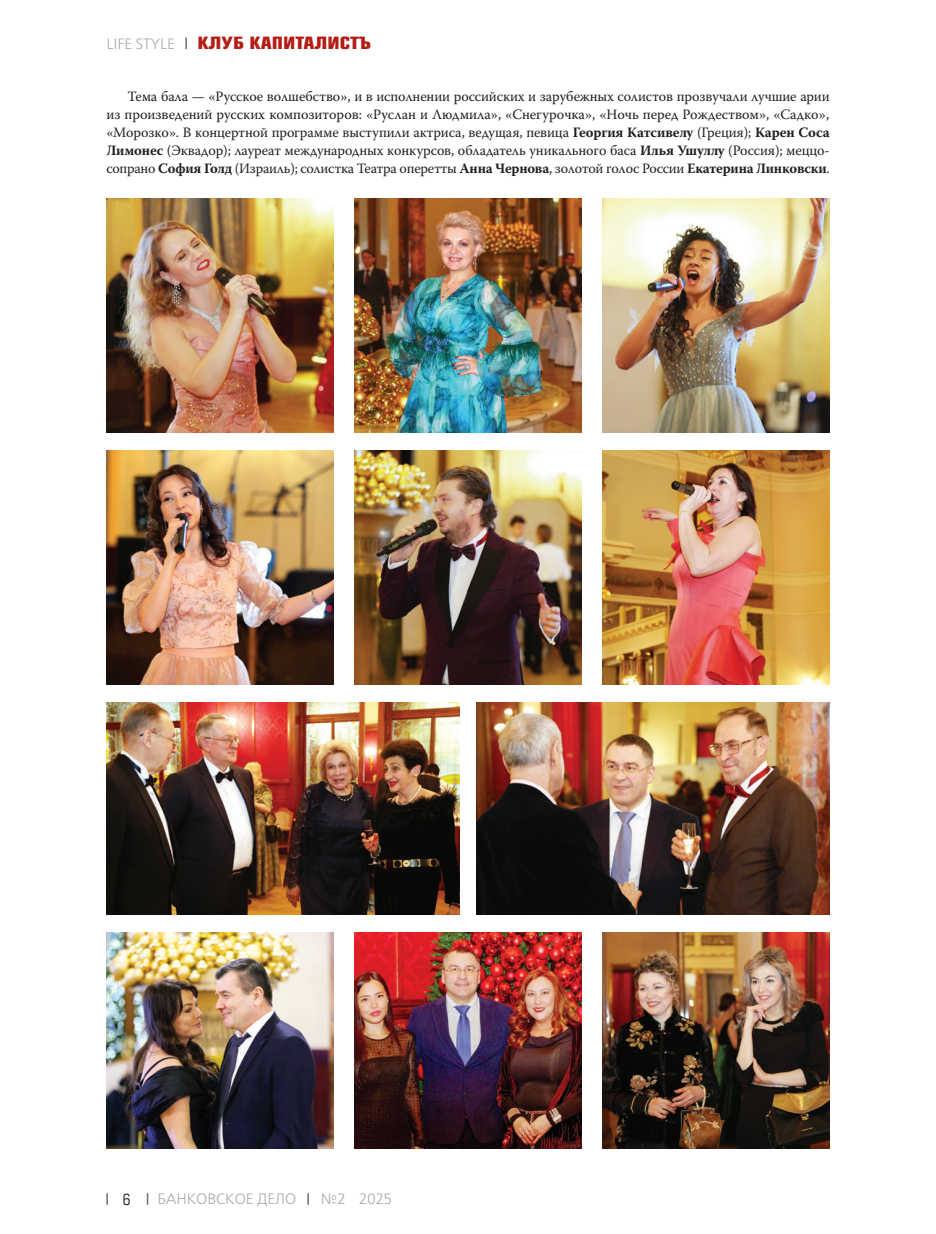
<style>
.page{position:relative;width:936px;height:1234px;background:#fff}
.page>*{position:absolute;margin:0;border:0;box-sizing:border-box;transform-origin:0 0}
.t1{font:700 16.5px "Europe Cond";color:#b41d15;scale:1.25 1}
.t2{font:15px "Free Set C";color:#a8a9ad}
.t3{font:15px "Europe Cond";color:#231f20}
.t4{font:14.25px/18px "Warnock Pro";letter-spacing:-.015em;color:#231f20;text-align:justify}
.s1{font-weight:700}
</style>
<div class="page">
<svg style="left:307px;top:1193px;width:2px;height:11px"></svg>
<svg style="left:106px;top:1193px;width:2px;height:11px"></svg>
<svg style="left:185px;top:38px;width:2px;height:11px"></svg>
<img style="left:476px;top:702px;width:353px;height:212px">
<img style="left:354px;top:198px;width:227px;height:234px">
<img style="left:106px;top:450px;width:227px;height:234px">
<img style="left:354px;top:932px;width:227px;height:216px">
<img style="left:106px;top:702px;width:353px;height:212px">
<img style="left:354px;top:450px;width:227px;height:234px">
<img style="left:106px;top:198px;width:227px;height:234px">
<img style="left:106px;top:932px;width:227px;height:215px">
<img style="left:602px;top:198px;width:227px;height:234px">
<img style="left:602px;top:450px;width:227px;height:234px">
<img style="left:602px;top:932px;width:227px;height:215px">
<p class="t2" style="left:106px;top:36px;width:70px">LIFE STYLE</p>
<p class="t1" style="left:197px;top:32px;width:140px">КЛУБ КАПИТАЛИСТЪ</p>
<p class="t4" style="left:106px;top:87px;width:724px;text-indent:21px">Тема бала — «Русское волшебство», и в исполнении российских и зарубежных солистов прозвучали лучшие арии из произведений русских композиторов: «Руслан и Людмила», «Снегурочка», «Ночь перед Рождеством», «Садко», «Морозко». В концертной программе выступили актриса, ведущая, певица <span class="s1">Георгия Катсивелу</span> (Греция); <span class="s1">Карен Соса Лимонес</span> (Эквадор); лауреат международных конкурсов, обладатель уникального баса <span class="s1">Илья Ушуллу</span> (Россия); меццо&shy;сопрано <span class="s1">София Голд</span> (Израиль); солистка Театра оперетты <span class="s1">Анна Чернова</span>, золотой голос России <span class="s1">Екатерина Линковски</span>.</p>
<p class="t3" style="left:123px;top:1189px;width:9px">6</p>
<p class="t2" style="left:157px;top:1190px;width:140px">БАНКОВСКОЕ ДЕЛО</p>
<p class="t2" style="left:321px;top:1190px;width:73px">№2 2025</p>
</div>
